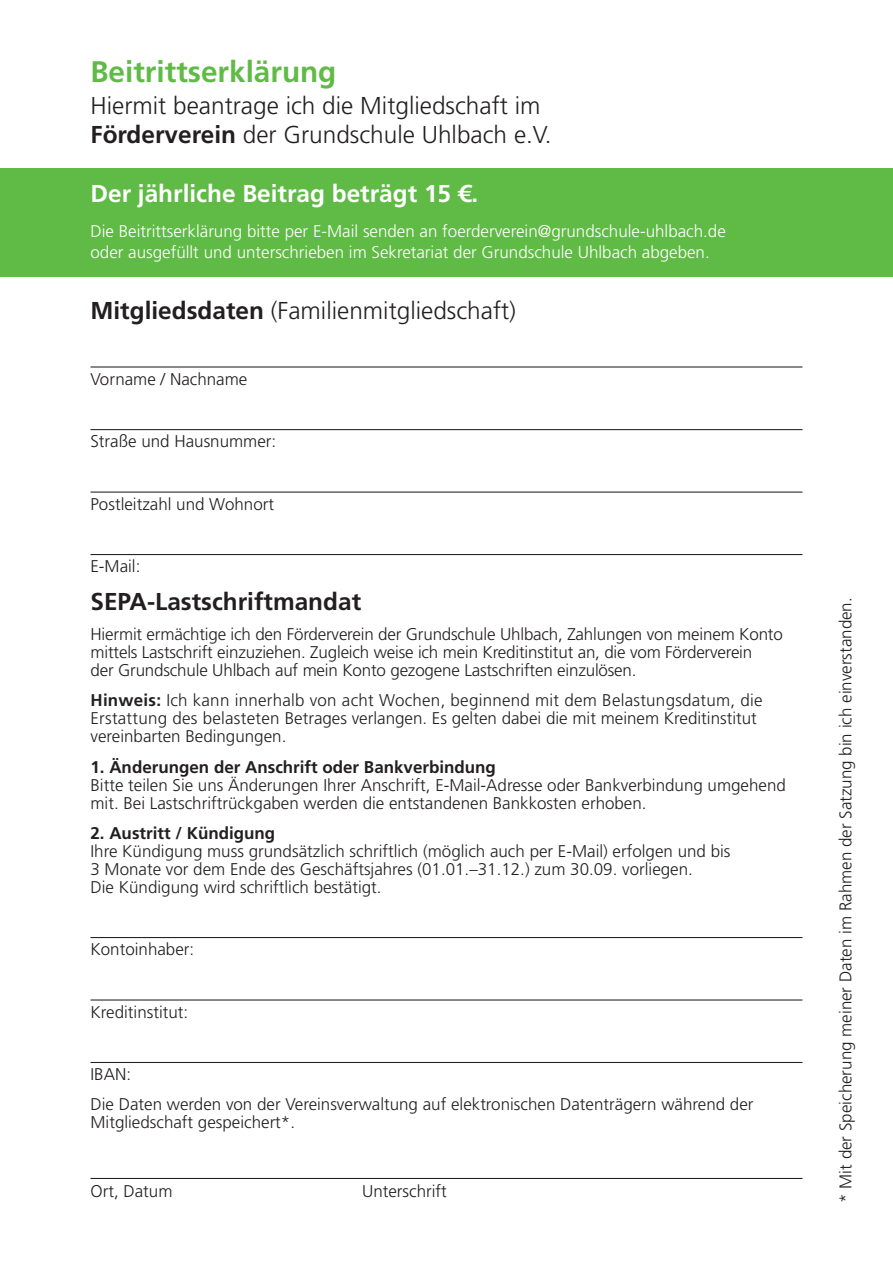
<style>
.page{position:relative;width:893px;height:1263px;background:#fff}
.page>*{position:absolute;margin:0;border:0;box-sizing:border-box;transform-origin:0 0}
.t1{font:700 29.7px "Frutiger LT Std";color:#60bb46}
.t2{font:300 24.45px/29.2px "Frutiger LT Std";color:#231f20}
.t3{font:700 24.45px "Frutiger LT Std";color:#fff}
.t4{font:700 24.45px "Frutiger LT Std";color:#231f20}
.t5{font:300 16.95px/18px "Frutiger LT Std";color:#231f20}
.t6{font:300 16.95px/20.4px "Frutiger LT Std";color:#fff}
.t7{font:700 16.95px "Frutiger LT Std";color:#231f20}
.s1{font-weight:700}
</style>
<div class="page">
<hr style="left:90px;top:366px;width:712px;height:1px;background:#231f20">
<hr style="left:90px;top:429px;width:712px;height:1px;background:#231f20">
<hr style="left:90px;top:491px;width:712px;height:2px;background:#231f20">
<hr style="left:90px;top:554px;width:712px;height:1px;background:#231f20">
<hr style="left:90px;top:937px;width:712px;height:1px;background:#231f20">
<hr style="left:90px;top:999px;width:712px;height:1px;background:#231f20">
<hr style="left:90px;top:1062px;width:712px;height:1px;background:#231f20">
<hr style="left:90px;top:1178px;width:712px;height:1px;background:#231f20">
<div style="left:0;top:168px;width:893px;height:109px;background:#60bb46"></div>
<h1 class="t1" style="left:90px;top:60px;width:247px">Beitrittserklärung</h1>
<h2 class="t2" style="left:90px;top:93px;width:462px">Hiermit beantrage ich die Mitgliedschaft im<br><span class="s1">Förderverein</span> der Grundschule Uhlbach e.V.</h2>
<h2 class="t3" style="left:90px;top:183px;width:389px">Der jährliche Beitrag beträgt 15 €.</h2>
<p class="t6" style="left:90px;top:222px;width:637px">Die Beitrittserklärung bitte per E-Mail senden an foerderverein@grundschule-uhlbach.de oder ausgefüllt und unterschrieben im Sekretariat der Grundschule Uhlbach abgeben.</p>
<h2 class="t2" style="left:90px;top:298px;width:427px"><span class="s1">Mitgliedsdaten</span> (Familienmitgliedschaft)</h2>
<p class="t5" style="left:90px;top:371px;width:158px">Vorname / Nachname</p>
<p class="t5" style="left:90px;top:434px;width:187px">Straße und Hausnummer:</p>
<p class="t5" style="left:90px;top:496px;width:185px">Postleitzahl und Wohnort</p>
<p class="t5" style="left:90px;top:559px;width:51px">E-Mail:</p>
<h2 class="t4" style="left:90px;top:592px;width:272px">SEPA-Lastschriftmandat</h2>
<p class="t5" style="left:90px;top:627px;width:694px">Hiermit ermächtige ich den Förderverein der Grundschule Uhlbach, Zahlungen von meinem Konto mittels Lastschrift einzuziehen. Zugleich weise ich mein Kreditinstitut an, die vom Förderverein<br>der Grundschule Uhlbach auf mein Konto gezogene Lastschriften einzulösen.</p>
<p class="t5" style="left:90px;top:693px;width:674px"><span class="s1">Hinweis:</span> Ich kann innerhalb von acht Wochen, beginnend mit dem Belastungsdatum, die<br>Erstattung des belasteten Betrages verlangen. Es gelten dabei die mit meinem Kreditinstitut vereinbarten Bedingungen.</p>
<p class="t7" style="left:90px;top:760px;width:407px">1. Änderungen der Anschrift oder Bankverbindung</p>
<p class="t5" style="left:90px;top:777px;width:697px">Bitte teilen Sie uns Änderungen Ihrer Anschrift, E-Mail-Adresse oder Bankverbindung umgehend mit. Bei Lastschriftrückgaben werden die entstandenen Bankkosten erhoben.</p>
<p class="t7" style="left:90px;top:826px;width:186px">2. Austritt / Kündigung</p>
<p class="t5" style="left:90px;top:843px;width:641px">Ihre Kündigung muss grundsätzlich schriftlich (möglich auch per E-Mail) erfolgen und bis<br>3 Monate vor dem Ende des Geschäftsjahres (01.01.–31.12.) zum 30.09. vorliegen.<br>Die Kündigung wird schriftlich bestätigt.</p>
<p class="t5" style="left:90px;top:942px;width:105px">Kontoinhaber:</p>
<p class="t5" style="left:90px;top:1004px;width:99px">Kreditinstitut:</p>
<p class="t5" style="left:90px;top:1061px;width:664px;line-height:30px">IBAN:<br>Die Daten werden von der Vereinsverwaltung auf elektronischen Datenträgern während der</p>
<p class="t5" style="left:90px;top:1115px;width:206px">Mitgliedschaft gespeichert*.</p>
<p class="t5" style="left:90px;top:1183px;width:84px">Ort, Datum</p>
<p class="t5" style="left:362px;top:1183px;width:86px">Unterschrift</p>
<p class="t5" style="left:838px;top:1203px;width:607px;rotate:-90deg">* Mit der Speicherung meiner Daten im Rahmen der Satzung bin ich einverstanden.</p>
</div>
